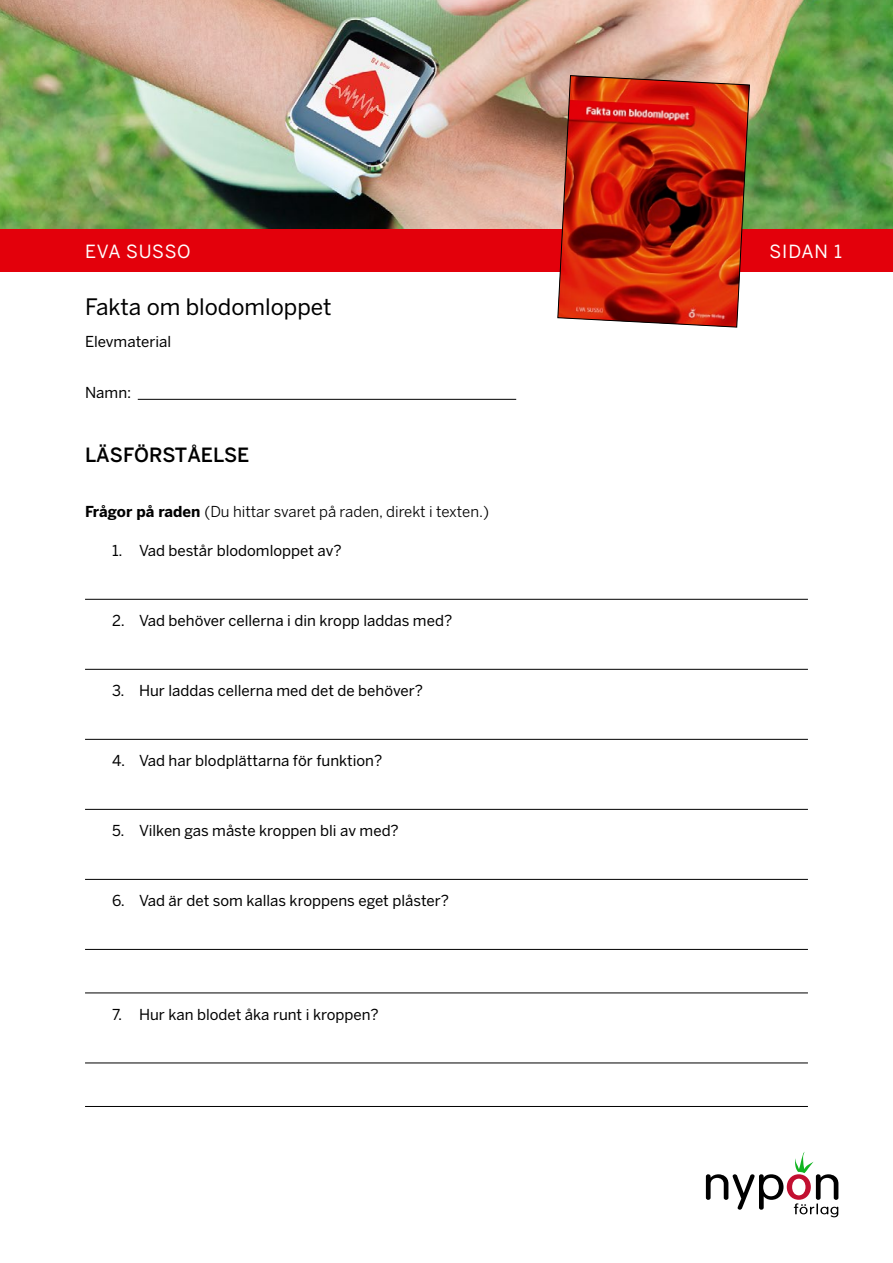
<style>
.page{position:relative;width:893px;height:1263px;background:#fff}
.page>*{position:absolute;margin:0;border:0;box-sizing:border-box;transform-origin:0 0}
.t1{font:22.5px "Benton Sans";color:#000}
.t2{font:500 19.5px "Benton Sans";color:#000}
.t3{font:18px "Benton Sans";letter-spacing:.04em;color:#fff}
.t4{font:15px "Benton Sans";color:#000}
.t5{font:15px "Benton Sans";color:#000}
.s1{font-weight:700}
</style>
<div class="page">
<img style="left:0;top:0;width:893px;height:230px">
<svg style="left:706px;top:1152px;width:132px;height:65px"></svg>
<div style="left:0;top:230px;width:893px;height:42px;background:#e3000b"></div>
<img style="left:557px;top:75px;width:193px;height:253px">
<hr style="left:138px;top:399px;width:378px;height:1px;background:#000">
<hr style="left:85px;top:599px;width:723px;height:1px;background:#000">
<hr style="left:85px;top:669px;width:723px;height:1px;background:#000">
<hr style="left:85px;top:739px;width:723px;height:1px;background:#000">
<hr style="left:85px;top:809px;width:723px;height:1px;background:#000">
<hr style="left:85px;top:879px;width:723px;height:1px;background:#000">
<hr style="left:85px;top:949px;width:723px;height:1px;background:#000">
<hr style="left:85px;top:992px;width:723px;height:1px;background:#000">
<hr style="left:85px;top:1062px;width:723px;height:1px;background:#000">
<hr style="left:85px;top:1106px;width:723px;height:1px;background:#000">
<p class="t3" style="left:85px;top:241px;width:107px">EVA SUSSO</p>
<p class="t3" style="left:769px;top:241px;width:74px">SIDAN 1</p>
<h1 class="t1" style="left:85px;top:294px;width:248px">Fakta om blodomloppet</h1>
<p class="t4" style="left:85px;top:333px;width:88px">Elevmaterial</p>
<p class="t4" style="left:85px;top:384px;width:48px">Namn:</p>
<h2 class="t2" style="left:85px;top:443px;width:166px">LÄSFÖRSTÅELSE</h2>
<p class="t5" style="left:85px;top:502px;width:406px"><span class="s1">Frågor på raden</span> (Du hittar svaret på raden, direkt i texten.)</p>
<p class="t4" style="left:112px;top:542px;width:231px">1. Vad består blodomloppet av?</p>
<p class="t4" style="left:112px;top:612px;width:342px">2. Vad behöver cellerna i din kropp laddas med?</p>
<p class="t4" style="left:112px;top:682px;width:312px">3. Hur laddas cellerna med det de behöver?</p>
<p class="t4" style="left:112px;top:752px;width:272px">4. Vad har blodplättarna för funktion?</p>
<p class="t4" style="left:112px;top:822px;width:288px">5. Vilken gas måste kroppen bli av med?</p>
<p class="t4" style="left:112px;top:892px;width:339px">6. Vad är det som kallas kroppens eget plåster?</p>
<p class="t4" style="left:112px;top:1006px;width:268px">7. Hur kan blodet åka runt i kroppen?</p>
</div>
